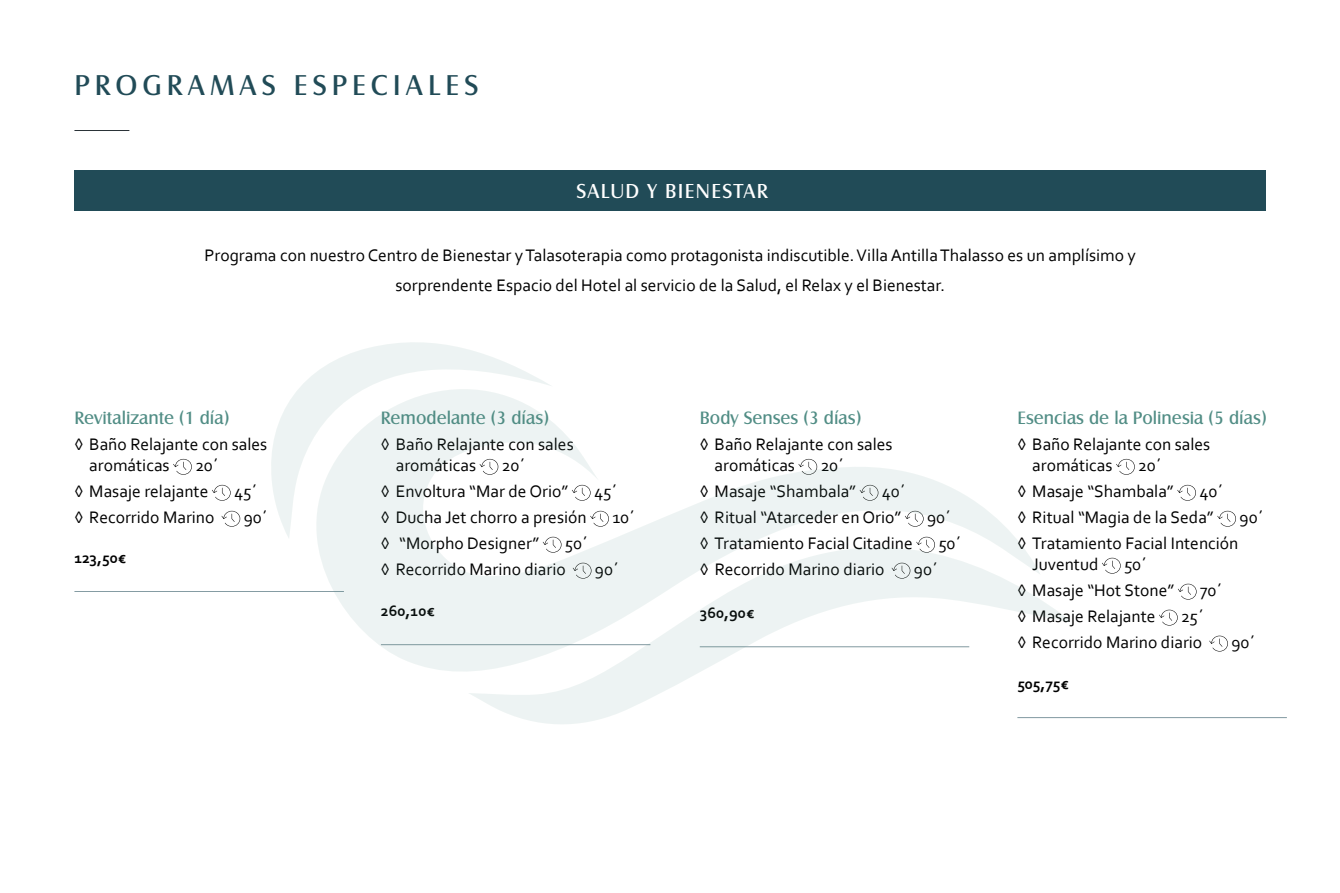
<style>
.page{position:relative;width:1340px;height:893px;background:#fff}
.page>*{position:absolute;margin:0;border:0;box-sizing:border-box;transform-origin:0 0}
.t1{font:29.75px "Castle TOT Boo";letter-spacing:.17em;color:#214b57}
.t2{font:21px "Castle TOT Boo";letter-spacing:.06em;color:#fff}
.t3{font:18.55px "Castle TOT Boo";color:#518d85}
.t4{font:17.5px/25.9px "Corbel";color:#000}
.t5{font:700 15.75px "Corbel";color:#000}
</style>
<div class="page">
<hr style="left:74px;top:130px;width:55px;height:1px;background:#2b3338">
<div style="left:74px;top:170px;width:1191px;height:40px;background:#214b57"></div>
<svg style="left:173px;top:459px;width:19px;height:16px"></svg>
<svg style="left:212px;top:485px;width:19px;height:16px"></svg>
<svg style="left:221px;top:511px;width:19px;height:16px"></svg>
<hr style="left:74px;top:591px;width:270px;height:1px;background:#214b57">
<svg style="left:1116px;top:459px;width:18px;height:16px"></svg>
<svg style="left:1177px;top:485px;width:18px;height:16px"></svg>
<svg style="left:1217px;top:511px;width:18px;height:16px"></svg>
<svg style="left:1102px;top:558px;width:18px;height:16px"></svg>
<svg style="left:1178px;top:584px;width:18px;height:16px"></svg>
<svg style="left:1159px;top:610px;width:18px;height:16px"></svg>
<svg style="left:1209px;top:636px;width:18px;height:15px"></svg>
<hr style="left:1017px;top:717px;width:269px;height:1px;background:#214b57">
<svg style="left:292px;top:423px;width:709px;height:249px"></svg>
<svg style="left:271px;top:342px;width:282px;height:197px;fill:#edf3f3"></svg>
<svg style="left:468px;top:523px;width:600px;height:201px"></svg>
<h1 class="t1" style="left:74px;top:68px;width:405px">PROGRAMAS ESPECIALES</h1>
<p class="t2" style="left:576px;top:179px;width:193px">SALUD Y BIENESTAR</p>
<p class="t4" style="left:204px;top:240px;width:933px;line-height:29.8px;text-align:center">Programa con nuestro Centro de Bienestar y Talasoterapia como protagonista indiscutible. Villa Antilla Thalasso es un amplísimo y sorprendente Espacio del Hotel al servicio de la Salud, el Relax y el Bienestar.</p>
<p class="t3" style="left:74px;top:407px;width:157px">Revitalizante (1 día)</p>
<p class="t4" style="left:89px;top:433px;width:179px;line-height:21px;text-indent:-15px">◊ Baño Relajante con sales aromáticas</p>
<p class="t4" style="left:74px;top:452px;width:146px;text-indent:121px">20´ ◊ Masaje relajante</p>
<p class="t4" style="left:234px;top:478px;width:25px">45´</p>
<p class="t4" style="left:74px;top:504px;width:142px">◊ Recorrido Marino</p>
<p class="t4" style="left:244px;top:504px;width:26px">90´</p>
<p class="t5" style="left:74px;top:548px;width:53px">123,50€</p>
<p class="t3" style="left:381px;top:407px;width:170px">Remodelante (3 días)</p>
<p class="t4" style="left:396px;top:433px;width:179px;line-height:21px;text-indent:-15px">◊ Baño Relajante con sales aromáticas</p>
<p class="t4" style="left:381px;top:452px;width:189px;text-indent:121px">20´<br>◊ Envoltura “Mar de Orio”</p>
<p class="t4" style="left:594px;top:478px;width:25px">45´</p>
<p class="t4" style="left:381px;top:504px;width:207px">◊ Ducha Jet chorro a presión</p>
<p class="t4" style="left:612px;top:504px;width:24px">10´</p>
<p class="t4" style="left:381px;top:530px;width:160px">◊ “Morpho Designer”</p>
<p class="t4" style="left:381px;top:530px;width:209px;text-indent:184px">50´ ◊ Recorrido Marino diario</p>
<p class="t4" style="left:595px;top:556px;width:26px">90´</p>
<p class="t5" style="left:381px;top:601px;width:55px">260,10€</p>
<p class="t3" style="left:699px;top:407px;width:163px">Body Senses (3 días)</p>
<p class="t4" style="left:714px;top:433px;width:179px;line-height:21px;text-indent:-15px">◊ Baño Relajante con sales aromáticas</p>
<p class="t4" style="left:699px;top:452px;width:158px;text-indent:121px">20´ ◊ Masaje “Shambala”</p>
<p class="t4" style="left:699px;top:478px;width:208px;text-align:right">40´<br>◊ Ritual “Atarceder en Orio”</p>
<p class="t4" style="left:927px;top:504px;width:26px">90´</p>
<p class="t4" style="left:699px;top:530px;width:214px">◊ Tratamiento Facial Citadine</p>
<p class="t4" style="left:938px;top:530px;width:25px">50´</p>
<p class="t4" style="left:699px;top:556px;width:186px">◊ Recorrido Marino diario</p>
<p class="t4" style="left:913px;top:556px;width:26px">90´</p>
<p class="t5" style="left:699px;top:603px;width:56px">360,90€</p>
<p class="t3" style="left:1017px;top:407px;width:251px">Esencias de la Polinesia (5 días)</p>
<p class="t4" style="left:1032px;top:433px;width:179px;line-height:21px;text-indent:-15px">◊ Baño Relajante con sales aromáticas</p>
<p class="t4" style="left:1017px;top:452px;width:158px;text-indent:121px">20´ ◊ Masaje “Shambala”</p>
<p class="t4" style="left:1017px;top:478px;width:208px;text-indent:182px">40´ ◊ Ritual “Magia de la Seda”</p>
<p class="t4" style="left:1239px;top:504px;width:26px">90´</p>
<p class="t4" style="left:1032px;top:532px;width:208px;line-height:21px;text-indent:-15px">◊ Tratamiento Facial Intención<br>Juventud</p>
<p class="t4" style="left:1017px;top:551px;width:158px;text-indent:107px">50´<br>◊ Masaje “Hot Stone”</p>
<p class="t4" style="left:1200px;top:577px;width:24px">70´</p>
<p class="t4" style="left:1017px;top:603px;width:188px;text-align:right">25´<br>◊ Recorrido Marino diario</p>
<p class="t4" style="left:1017px;top:603px;width:140px">◊ Masaje Relajante</p>
<p class="t4" style="left:1231px;top:629px;width:26px">90´</p>
<p class="t5" style="left:1017px;top:674px;width:53px">505,75€</p>
</div>
